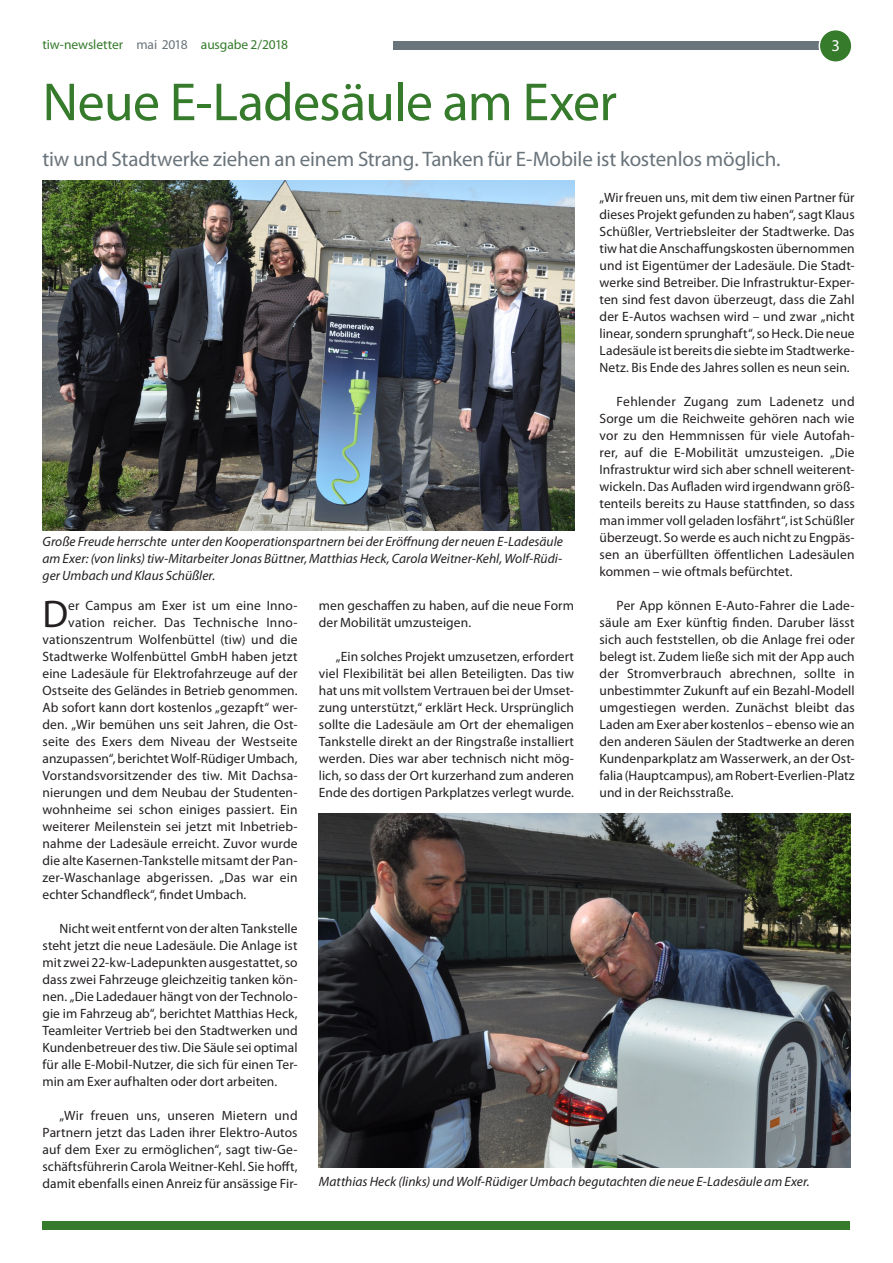
<style>
.page{position:relative;width:893px;height:1263px;background:#fff}
.page>*{position:absolute;margin:0;border:0;box-sizing:border-box;transform-origin:0 0}
.Headline_36_38{font:54px "Myriad Pro";letter-spacing:-.015em;color:#357b2b}
.Vorspann{font:38.7px "Myriad Pro";color:#231f20}
.Sub-Headline_14_18{font:21px "Myriad Pro";letter-spacing:-.01em;color:#6a747b}
.t1{font:16.5px "Myriad Pro";color:#fff}
.Vorspann-2{font:13.5px/17px "Myriad Pro";letter-spacing:.005em;color:#231f20;text-align:justify}
.BU{font:italic 13.5px/17px "Myriad Pro";color:#231f20;text-align:justify}
.t2{font:13.5px "Myriad Pro";letter-spacing:-.01em;color:#357b2b}
.s1{color:#6a747b}
</style>
<div class="page">
<div style="left:394px;top:41px;width:429px;height:9px;background:#6a747b"></div>
<div style="left:43px;top:1221px;width:807px;height:9px;background:#357b2b"></div>
<div style="left:819px;top:30px;width:33px;height:32px;background:#357b2b;border-radius:50%"></div>
<div style="left:819px;top:29px;width:34px;height:34px;border:2px solid #fff;border-radius:50%"></div>
<img style="left:43px;top:180px;width:531px;height:350px">
<img style="left:319px;top:814px;width:531px;height:353px">
<p class="t2" style="left:43px;top:37px;width:247px">tiw-newsletter <span class="s1">mai 2018</span> ausgabe 2/2018</p>
<p class="t1" style="left:831px;top:35px;width:10px">3</p>
<p class="Headline_36_38" style="left:43px;top:69px;width:576px">Neue E-Ladesäule am Exer</p>
<p class="Sub-Headline_14_18" style="left:43px;top:146px;width:740px">tiw und Stadtwerke ziehen an einem Strang. Tanken für E-Mobile ist kostenlos möglich.</p>
<p class="Vorspann-2" style="left:600px;top:188px;width:257px">„Wir freuen uns, mit dem tiw einen Partner für dieses Projekt gefunden zu haben“, sagt Klaus Schüßler, Vertriebsleiter der Stadtwerke. Das tiw hat die Anschaffungskosten übernommen und ist Eigentümer der Ladesäule. Die Stadt&shy;werke sind Betreiber. Die Infrastruktur-Exper&shy;ten sind fest davon überzeugt, dass die Zahl der E-Autos wachsen wird – und zwar „nicht linear, sondern sprunghaft“, so Heck. Die neue Ladesäule ist bereits die siebte im Stadtwerke-Netz. Bis Ende des Jahres sollen es neun sein.</p>
<p class="Vorspann-2" style="left:600px;top:392px;width:257px;text-indent:17px">Fehlender Zugang zum Ladenetz und Sorge um die Reichweite gehören nach wie vor zu den Hemmnissen für viele Autofah&shy;rer, auf die E-Mobilität umzusteigen. „Die Infrastruktur wird sich aber schnell weiterent&shy;wickeln. Das Aufladen wird irgendwann größ&shy;tenteils bereits zu Hause stattfinden, so dass man immer voll geladen losfährt“, ist Schüßler überzeugt. So werde es auch nicht zu Engpäs&shy;sen an überfüllten öffentlichen Ladesäulen kommen – wie oftmals befürchtet.</p>
<p class="Vorspann-2" style="left:600px;top:597px;width:257px;text-indent:17px">Per App können E-Auto-Fahrer die Lade&shy;säule am Exer künftig finden. Daruber lässt sich auch feststellen, ob die Anlage frei oder belegt ist. Zudem ließe sich mit der App auch der Stromverbrauch abrechnen, sollte in unbestimmter Zukunft auf ein Bezahl-Modell umgestiegen werden. Zunächst bleibt das Laden am Exer aber kostenlos – ebenso wie an den anderen Säulen der Stadtwerke an deren Kundenparkplatz am Wasserwerk, an der Ost&shy;falia (Hauptcampus), am Robert-Everlien-Platz und in der Reichsstraße.</p>
<p class="BU" style="left:43px;top:532px;width:522px">Große Freude herrschte unter den Kooperationspartnern bei der Eröffnung der neuen E-Ladesäule am Exer: (von links) tiw-Mitarbeiter Jonas Büttner, Matthias Heck, Carola Weitner-Kehl, Wolf-Rüdi&shy;ger Umbach und Klaus Schüßler.</p>
<p class="Vorspann-2" style="left:319px;top:597px;width:257px">men geschaffen zu haben, auf die neue Form der Mobilität umzusteigen.</p>
<p class="Vorspann-2" style="left:319px;top:648px;width:257px;text-indent:17px">„Ein solches Projekt umzusetzen, erfordert viel Flexibilität bei allen Beteiligten. Das tiw hat uns mit vollstem Vertrauen bei der Umset&shy;zung unterstützt,“ erklärt Heck. Ursprünglich sollte die Ladesäule am Ort der ehemaligen Tankstelle direkt an der Ringstraße installiert werden. Dies war aber technisch nicht mög&shy;lich, so dass der Ort kurzerhand zum anderen Ende des dortigen Parkplatzes verlegt wurde.</p>
<p class="Vorspann" style="left:43px;top:590px;width:27px">D</p>
<p class="Vorspann-2" style="left:68px;top:597px;width:231px">er Campus am Exer ist um eine Inno-</p>
<p class="Vorspann-2" style="left:68px;top:614px;width:231px">vation reicher. Das Technische Inno-</p>
<p class="Vorspann-2" style="left:43px;top:631px;width:257px">vationszentrum Wolfenbüttel (tiw) und die</p>
<p class="Vorspann-2" style="left:43px;top:648px;width:257px">Stadtwerke Wolfenbüttel GmbH haben jetzt</p>
<p class="Vorspann-2" style="left:43px;top:665px;width:257px">eine Ladesäule für Elektrofahrzeuge auf der</p>
<p class="Vorspann-2" style="left:43px;top:682px;width:257px">Ostseite des Geländes in Betrieb genommen.</p>
<p class="Vorspann-2" style="left:43px;top:699px;width:257px">Ab sofort kann dort kostenlos „gezapft“ wer-</p>
<p class="Vorspann-2" style="left:43px;top:716px;width:257px">den. „Wir bemühen uns seit Jahren, die Ost-</p>
<p class="Vorspann-2" style="left:43px;top:733px;width:257px">seite des Exers dem Niveau der Westseite</p>
<p class="Vorspann-2" style="left:43px;top:750px;width:257px">anzupassen“, berichtet Wolf-Rüdiger Umbach,</p>
<p class="Vorspann-2" style="left:43px;top:767px;width:257px">Vorstandsvorsitzender des tiw. Mit Dachsa-</p>
<p class="Vorspann-2" style="left:43px;top:784px;width:257px">nierungen und dem Neubau der Studenten-</p>
<p class="Vorspann-2" style="left:43px;top:801px;width:257px">wohnheime sei schon einiges passiert. Ein</p>
<p class="Vorspann-2" style="left:43px;top:818px;width:257px">weiterer Meilenstein sei jetzt mit Inbetrieb-</p>
<p class="Vorspann-2" style="left:43px;top:835px;width:257px">nahme der Ladesäule erreicht. Zuvor wurde</p>
<p class="Vorspann-2" style="left:43px;top:852px;width:257px">die alte Kasernen-Tankstelle mitsamt der Pan-</p>
<p class="Vorspann-2" style="left:43px;top:869px;width:257px">zer-Waschanlage abgerissen. „Das war ein</p>
<p class="Vorspann-2" style="left:43px;top:886px;width:205px">echter Schandfleck“, findet Umbach.</p>
<p class="Vorspann-2" style="left:43px;top:920px;width:257px;text-indent:17px">Nicht weit entfernt von der alten Tankstelle steht jetzt die neue Ladesäule. Die Anlage ist mit zwei 22-kw-Ladepunkten ausgestattet, so dass zwei Fahrzeuge gleichzeitig tanken kön&shy;nen. „Die Ladedauer hängt von der Technolo&shy;gie im Fahrzeug ab“, berichtet Matthias Heck, Teamleiter Vertrieb bei den Stadtwerken und Kundenbetreuer des tiw. Die Säule sei optimal für alle E-Mobil-Nutzer, die sich für einen Ter&shy;min am Exer aufhalten oder dort arbeiten.</p>
<p class="Vorspann-2" style="left:43px;top:1107px;width:257px;text-indent:17px">„Wir freuen uns, unseren Mietern und Partnern jetzt das Laden ihrer Elektro-Autos auf dem Exer zu ermöglichen“, sagt tiw-Ge&shy;schäftsführerin Carola Weitner-Kehl. Sie hofft, damit ebenfalls einen Anreiz für ansässige Fir-</p>
<p class="BU" style="left:319px;top:1172px;width:492px">Matthias Heck (links) und Wolf-Rüdiger Umbach begutachten die neue E-Ladesäule am Exer.</p>
</div>
